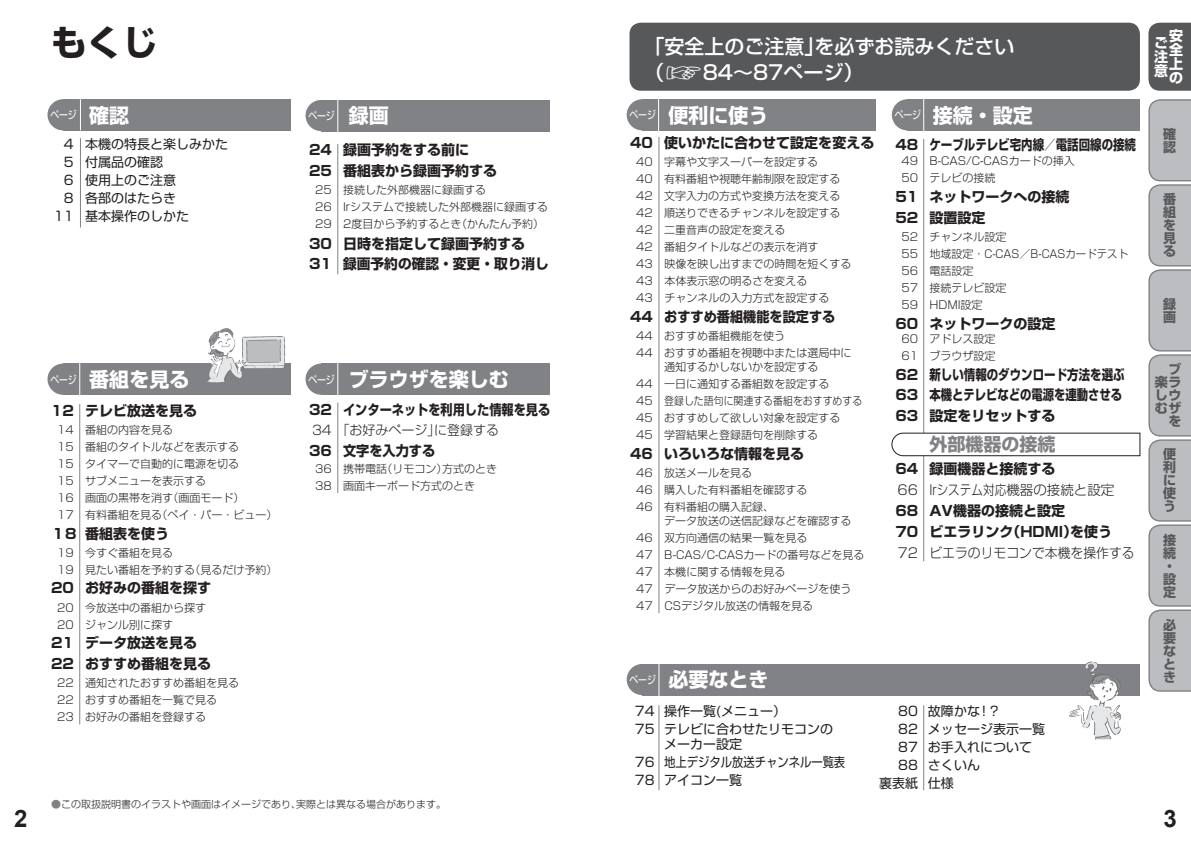
<style>
.page{position:relative;width:1191px;height:842px;background:#fff}
.page>*{position:absolute;margin:0;border:0;box-sizing:border-box;transform-origin:0 0}
.t1{font:700 35.5px "Shin Go Pro";color:#231f20}
.t2{font:700 24px "Arial";color:#231f20}
.t3{font:700 20px "Shin Go Pro";color:#fff}
.t4{font:500 20px/26px "Shin Go Pro";color:#fff}
.t5{font:700 18px "Shin Go Pro";color:#808285}
.t6{font:700 14px/20.8px "Shin Go Pro";color:#231f20}
.t7{font:700 14px/14px "Shin Go Pro";color:#fff;text-align:justify}
.t8{font:300 13.5px "Shin Go Pro";color:#231f20}
.t9{font:13px/17.8px "Shin Go Pro";color:#231f20}
.t10{font:700 13px/13px "Shin Go Pro";color:#57585a;text-align:justify}
.t11{font:300 13px "Shin Go Pro";color:#231f20}
.t12{font:300 11px/17px "Shin Go Pro";color:#231f20}
.t13{font:11px "Shin Go Pro";color:#fff;scale:.8 1}
.t14{font:300 10px "Shin Go Pro";color:#231f20}
.s1{font-weight:300;font-size:32px}
.s2{font-weight:700;font-size:20px}
.s3{color:#808285}
</style>
<div class="page">
<hr style="left:923px;top:139px;width:1px;height:422px;background:#808285">
<svg style="left:891px;top:433px;width:249px;height:23px"></svg>
<hr style="left:80px;top:138px;width:1px;height:89px;background:#808285">
<hr style="left:658px;top:705px;width:1px;height:85px;background:#808285">
<div style="left:891px;top:99px;width:32px;height:31px;background:#808285;border-radius:50%"></div>
<div style="left:921px;top:99px;width:219px;height:31px;background:#808285"></div>
<div style="left:626px;top:664px;width:32px;height:31px;background:#808285;border-radius:50%"></div>
<div style="left:657px;top:664px;width:483px;height:31px;background:#808285"></div>
<svg style="left:1148px;top:99px;width:43px;height:593px;background:#bcbdc0"></svg>
<svg style="left:1069px;top:661px;width:52px;height:78px"></svg>
<div style="left:78px;top:99px;width:213px;height:31px;background:#808285"></div>
<hr style="left:923px;top:705px;width:1px;height:85px;background:#808285">
<div style="left:47px;top:99px;width:32px;height:31px;background:#808285;border-radius:50%"></div>
<div style="left:1148px;top:23px;width:43px;height:68px;background:#57585a"></div>
<div style="left:629px;top:23px;width:511px;height:68px;background:#57585a;border-radius:11px"></div>
<hr style="left:80px;top:99px;width:1px;height:31px;background:#fff">
<div style="left:47px;top:364px;width:32px;height:31px;background:#808285;border-radius:50%"></div>
<div style="left:78px;top:364px;width:213px;height:31px;background:#808285"></div>
<hr style="left:79px;top:404px;width:1px;height:320px;background:#808285">
<hr style="left:79px;top:363px;width:1px;height:32px;background:#fff">
<div style="left:305px;top:100px;width:32px;height:31px;background:#808285;border-radius:50%"></div>
<div style="left:337px;top:100px;width:213px;height:31px;background:#808285"></div>
<hr style="left:337px;top:144px;width:1px;height:130px;background:#808285">
<hr style="left:337px;top:99px;width:1px;height:33px;background:#fff">
<div style="left:305px;top:364px;width:32px;height:31px;background:#808285;border-radius:50%"></div>
<div style="left:337px;top:364px;width:213px;height:31px;background:#808285"></div>
<hr style="left:337px;top:403px;width:1px;height:90px;background:#808285">
<hr style="left:337px;top:363px;width:1px;height:32px;background:#fff">
<div style="left:626px;top:99px;width:32px;height:31px;background:#808285;border-radius:50%"></div>
<div style="left:657px;top:99px;width:218px;height:31px;background:#808285"></div>
<hr style="left:658px;top:137px;width:1px;height:476px;background:#808285">
<hr style="left:658px;top:99px;width:1px;height:32px;background:#fff">
<hr style="left:658px;top:663px;width:1px;height:33px;background:#fff">
<hr style="left:923px;top:99px;width:1px;height:32px;background:#fff">
<svg style="left:207px;top:328px;width:78px;height:55px"></svg>
<h1 class="t1" style="left:51px;top:15px;width:108px">もくじ</h1>
<h3 class="t4" style="left:644px;top:31px;width:371px">「安全上のご注意」を必ずお読みください（<span class="s1">☞</span>84～87ページ）</h3>
<p class="t7" style="left:1169px;top:27px;width:22px">安全上の</p>
<p class="t7" style="left:1154px;top:34px;width:22px">ご注意</p>
<p class="t13" style="left:50px;top:106px;width:35px">ページ</p>
<h3 class="t3" style="left:89px;top:99px;width:41px">確認</h3>
<p class="t13" style="left:308px;top:107px;width:102px">ページ <span class="s2">録画</span></p>
<h3 class="t3" style="left:629px;top:99px;width:140px"><sup>ページ</sup> 便利に使う</h3>
<p class="t13" style="left:894px;top:106px;width:35px">ページ</p>
<h3 class="t3" style="left:933px;top:99px;width:101px">接続・設定</h3>
<p class="t9" style="left:64px;top:134px;width:166px">4 本機の特長と楽しみかた</p>
<p class="t9" style="left:64px;top:152px;width:101px">5 付属品の確認</p>
<p class="t9" style="left:64px;top:169px;width:114px">6 使用上のご注意</p>
<p class="t9" style="left:64px;top:187px;width:114px">8 各部のはたらき</p>
<p class="t9" style="left:54px;top:205px;width:137px">11 基本操作のしかた</p>
<p class="t6" style="left:309px;top:138px;width:190px">24 録画予約をする前に<br>25 番組表から録画予約する</p>
<p class="t12" style="left:315px;top:180px;width:234px">25 接続した外部機器に録画する<br>26 Irシステムで接続した外部機器に録画する<br>29 2度目から予約するとき（かんたん予約）</p>
<p class="t6" style="left:309px;top:231px;width:241px">30 日時を指定して録画予約する<br>31 録画予約の確認・変更・取り消し</p>
<h3 class="t3" style="left:50px;top:363px;width:140px"><sup>ページ</sup> 番組を見る</h3>
<p class="t6" style="left:51px;top:398px;width:148px">12 テレビ放送を見る</p>
<p class="t12" style="left:57px;top:420px;width:222px">14 番組の内容を見る<br>15 番組のタイトルなどを表示する<br>15 タイマーで自動的に電源を切る<br>15 サブメニューを表示する<br>16 画面の黒帯を消す（画面モード）<br>17 有料番組を見る（ペイ・パー・ビュー）</p>
<p class="t6" style="left:51px;top:521px;width:120px">１8 番組表を使う</p>
<p class="t12" style="left:57px;top:543px;width:222px">19 今すぐ番組を見る<br>19 見たい番組を予約する（見るだけ予約）</p>
<p class="t6" style="left:51px;top:576px;width:162px">20 お好みの番組を探す</p>
<p class="t12" style="left:57px;top:598px;width:151px">20 今放送中の番組から探す<br>20 ジャンル別に探す</p>
<p class="t6" style="left:51px;top:631px;width:162px">21 データ放送を見る<br>22 おすすめ番組を見る</p>
<p class="t12" style="left:57px;top:673px;width:184px">22 通知されたおすすめ番組を見る<br>22 おすすめ番組を一覧で見る<br>23 お好みの番組を登録する</p>
<h3 class="t3" style="left:349px;top:363px;width:161px">ブラウザを楽しむ</h3>
<p class="t6" style="left:309px;top:398px;width:243px">32 インターネットを利用した情報を見る</p>
<p class="t11" style="left:312px;top:420px;width:189px">34 「お好みページ」に登録する</p>
<p class="t6" style="left:309px;top:439px;width:128px">36 文字を入力する</p>
<p class="t12" style="left:315px;top:459px;width:184px">36 携帯電話（リモコン）方式のとき<br>38 画面キーボード方式のとき</p>
<p class="t13" style="left:308px;top:371px;width:35px">ページ</p>
<p class="t6" style="left:630px;top:131px;width:246px">40 使いかたに合わせて設定を変える</p>
<p class="t12" style="left:636px;top:152px;width:217px">40 字幕や文字スーパーを設定する<br>40 有料番組や視聴年齢制限を設定する<br>42 文字入力の方式や変換方法を変える<br>42 順送りできるチャンネルを設定する<br>42 二重音声の設定を変える<br>42 番組タイトルなどの表示を消す<br>43 映像を映し出すまでの時間を短くする<br>43 本体表示窓の明るさを変える<br>43 チャンネルの入力方式を設定する</p>
<p class="t6" style="left:630px;top:305px;width:207px">44 おすすめ番組機能を設定する</p>
<p class="t12" style="left:636px;top:326px;width:217px">44 おすすめ番組機能を使う<br>44 おすすめ番組を視聴中または選局中に</p>
<p class="t12" style="left:636px;top:357px;width:228px;text-indent:28px">通知するかしないかを設定する<br>44 一日に通知する番組数を設定する<br>45 登録した語句に関連する番組をおすすめする<br>45 おすすめして欲しい対象を設定する<br>45 学習結果と登録語句を削除する</p>
<p class="t6" style="left:630px;top:442px;width:176px">46 いろいろな情報を見る</p>
<p class="t12" style="left:636px;top:463px;width:173px">46 放送メールを見る<br>46 購入した有料番組を確認する<br>46 有料番組の購入記録、</p>
<p class="t12" style="left:636px;top:511px;width:230px;text-indent:28px">データ放送の送信記録などを確認する<br>46 双方向通信の結果一覧を見る<br>47 B-CAS/C-CASカードの番号などを見る<br>47 本機に関する情報を見る<br>47 データ放送からのお好みページを使う<br>47 CSデジタル放送の情報を見る</p>
<p class="t6" style="left:895px;top:133px;width:242px">48 ケーブルテレビ宅内線／電話回線の接続</p>
<p class="t12" style="left:901px;top:151px;width:175px">49 B-CAS/C-CASカードの挿入<br>50 テレビの接続</p>
<p class="t6" style="left:895px;top:185px;width:176px">51 ネットワークへの接続<br>52 設置設定</p>
<p class="t12" style="left:901px;top:227px;width:229px">52 チャンネル設定<br>55 地域設定・C-CAS／B-CASカードテスト<br>56 電話設定<br>57 接続テレビ設定<br>59 HDMI設定</p>
<p class="t6" style="left:895px;top:311px;width:162px">60 ネットワークの設定</p>
<p class="t12" style="left:901px;top:329px;width:96px">60 アドレス設定<br>61 ブラウザ設定</p>
<p class="t6" style="left:895px;top:362px;width:231px">62 新しい情報のダウンロード方法を選ぶ<br>63 本機とテレビなどの電源を連動させる<br>63 設定をリセットする</p>
<h3 class="t5" style="left:929px;top:430px;width:127px">外部機器の接続</h3>
<p class="t6" style="left:895px;top:457px;width:162px">64 録画機器と接続する</p>
<p class="t8" style="left:897px;top:479px;width:218px">66 Irシステム対応機器の接続と設定</p>
<p class="t6" style="left:895px;top:499px;width:218px">68 AV機器の接続と設定<br>70 ビエラリンク（HDMI）を使う</p>
<p class="t8" style="left:897px;top:541px;width:239px">72 ビエラのリモコンで本機を操作する</p>
<p class="t13" style="left:629px;top:671px;width:35px">ページ</p>
<h3 class="t3" style="left:668px;top:664px;width:101px">必要なとき</h3>
<p class="t9" style="left:635px;top:701px;width:200px">74 操作一覧(メニュー）<br>75 テレビに合わせたリモコンの</p>
<p class="t9" style="left:635px;top:734px;width:212px;text-indent:29px">メーカー設定<br>76 地上デジタル放送チャンネル一覧表<br>78 アイコン一覧</p>
<p class="t9" style="left:898px;top:701px;width:104px">80 故障かな！？</p>
<p class="t9" style="left:898px;top:719px;width:148px">82 メッセージ表示一覧</p>
<p class="t9" style="left:898px;top:736px;width:135px">87 お手入れについて</p>
<p class="t9" style="left:898px;top:754px;width:83px">88 さくいん</p>
<p class="t9" style="left:879px;top:772px;width:76px">裏表紙 仕様</p>
<p class="t10" style="left:1163px;top:126px;width:21px">確認</p>
<p class="t10" style="left:1163px;top:191px;width:21px">番組を見る</p>
<p class="t10" style="left:1163px;top:296px;width:21px">録画</p>
<p class="t10" style="left:1168px;top:362px;width:21px">ブラウザを</p>
<p class="t10" style="left:1154px;top:375px;width:21px">楽しむ</p>
<p class="t10" style="left:1163px;top:447px;width:21px">便利に使う</p>
<p class="t10" style="left:1163px;top:532px;width:21px;text-align:left">接続・設定</p>
<p class="t10" style="left:1163px;top:617px;width:21px">必要なとき</p>
<p class="t14" style="left:51px;top:796px;width:397px"><span class="s3">●</span>この取扱説明書のイラストや画面はイメージであり、実際とは異なる場合があります。</p>
<h2 class="t2" style="left:14px;top:804px;width:15px">2</h2>
<h2 class="t2" style="left:1163px;top:804px;width:15px">3</h2>
</div>
